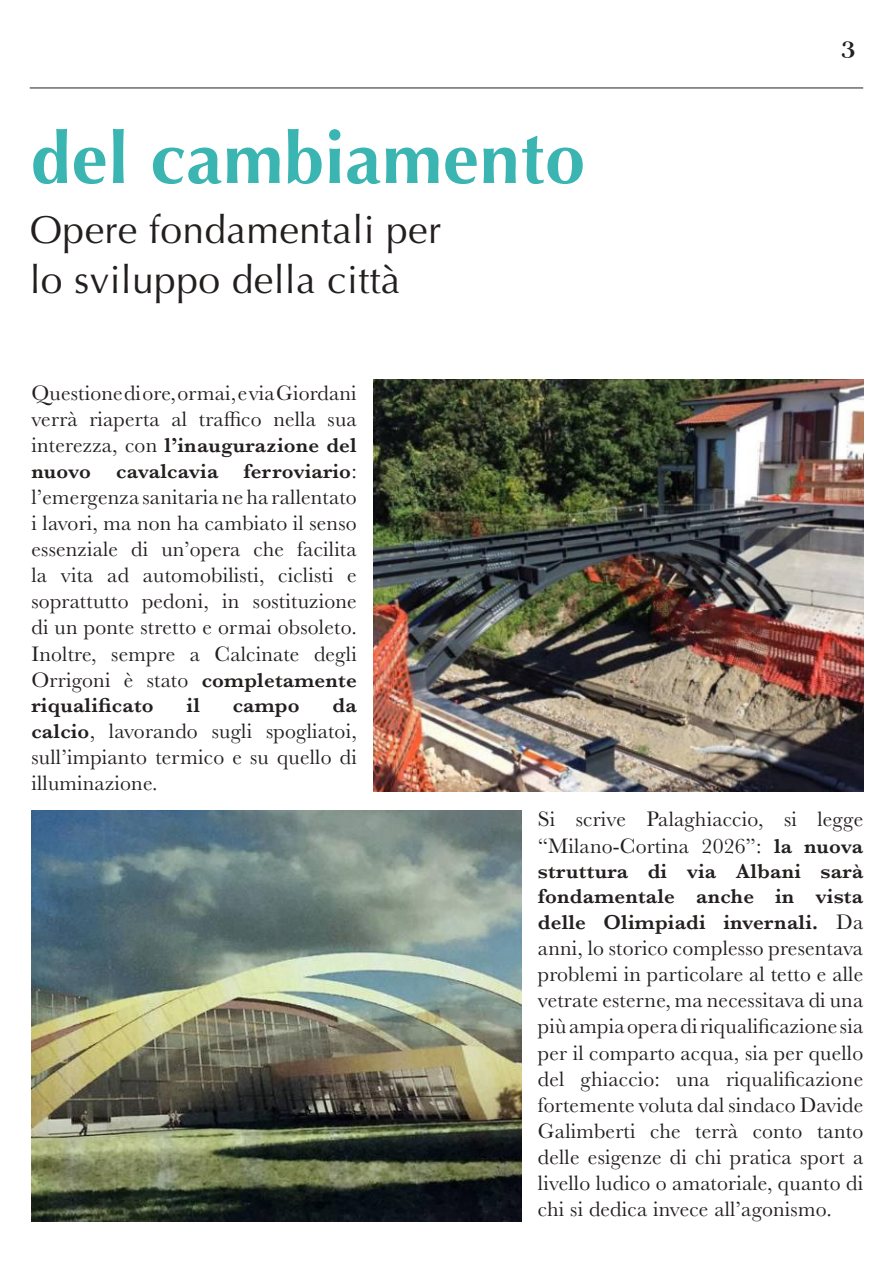
<style>
.page{position:relative;width:893px;height:1263px;background:#fff}
.page>*{position:absolute;margin:0;border:0;box-sizing:border-box;transform-origin:0 0}
.t1{font:700 72px "Optima";letter-spacing:.01em;color:#3bb5b2}
.t2{font:39px/49.5px "Optima";letter-spacing:.01em;color:#241f1f}
.t3{font:27px "Chapaza";color:#241f1f}
.t4{font:21.75px/26.1px "Baskerville";letter-spacing:.01em;color:#241f1f;text-align:justify}
.t5{font:600 21px/25.7px "Baskerville";letter-spacing:.01em;color:#241f1f}
.s1{font-weight:400;font-size:21.75px}
.s2{font-weight:600;font-size:21px}
</style>
<div class="page">
<hr style="left:30px;top:88px;width:833px;height:1px;background:#241f1f">
<img style="left:373px;top:380px;width:490px;height:411px">
<img style="left:31px;top:810px;width:491px;height:411px">
<h1 class="t1" style="left:31px;top:117px;width:556px">del cambiamento</h1>
<h2 class="t2" style="left:30px;top:206px;width:413px">Opere fondamentali per lo sviluppo della città</h2>
<p class="t4" style="left:31px;top:380px;width:327px">Questione di ore, ormai, e via Giordani verrà riaperta al traffico nella sua</p>
<p class="t5" style="left:31px;top:432px;width:327px;line-height:26.1px"><span class="s1">interezza, con</span> l’inaugurazione del nuovo cavalcavia ferroviario<span class="s1">:</span></p>
<p class="t4" style="left:31px;top:484px;width:327px">l’emergenza sanitaria ne ha rallentato i lavori, ma non ha cambiato il senso essenziale di un’opera che facilita la vita ad automobilisti, ciclisti e soprattutto pedoni, in sostituzione di un ponte stretto e ormai obsoleto.<br>Inoltre, sempre a Calcinate degli Orrigoni è stato <span class="s2">completamente</span></p>
<p class="t5" style="left:31px;top:692px;width:124px">riqualificato</p>
<p class="t5" style="left:187px;top:692px;width:15px">il</p>
<p class="t5" style="left:233px;top:692px;width:68px">campo</p>
<p class="t5" style="left:332px;top:692px;width:26px">da</p>
<p class="t4" style="left:31px;top:718px;width:327px"><span class="s2">calcio</span>, lavorando sugli spogliatoi, sull’impianto termico e su quello di illuminazione.</p>
<p class="t3" style="left:841px;top:33px;width:15px">3</p>
<p class="t4" style="left:538px;top:807px;width:327px">Si scrive Palaghiaccio, si legge “Milano-Cortina 2026”: <span class="s2">la nuova</span></p>
<p class="t5" style="left:538px;top:858px;width:327px;text-align:justify">struttura di via Albani sarà fondamentale anche in vista delle Olimpiadi invernali. <span class="s1">Da</span></p>
<p class="t4" style="left:538px;top:935px;width:327px">anni, lo storico complesso presentava problemi in particolare al tetto e alle vetrate esterne, ma necessitava di una più ampia opera di riqualificazione sia per il comparto acqua, sia per quello del ghiaccio: una riqualificazione fortemente voluta dal sindaco Davide Galimberti che terrà conto tanto delle esigenze di chi pratica sport a livello ludico o amatoriale, quanto di chi si dedica invece all’agonismo.</p>
</div>
